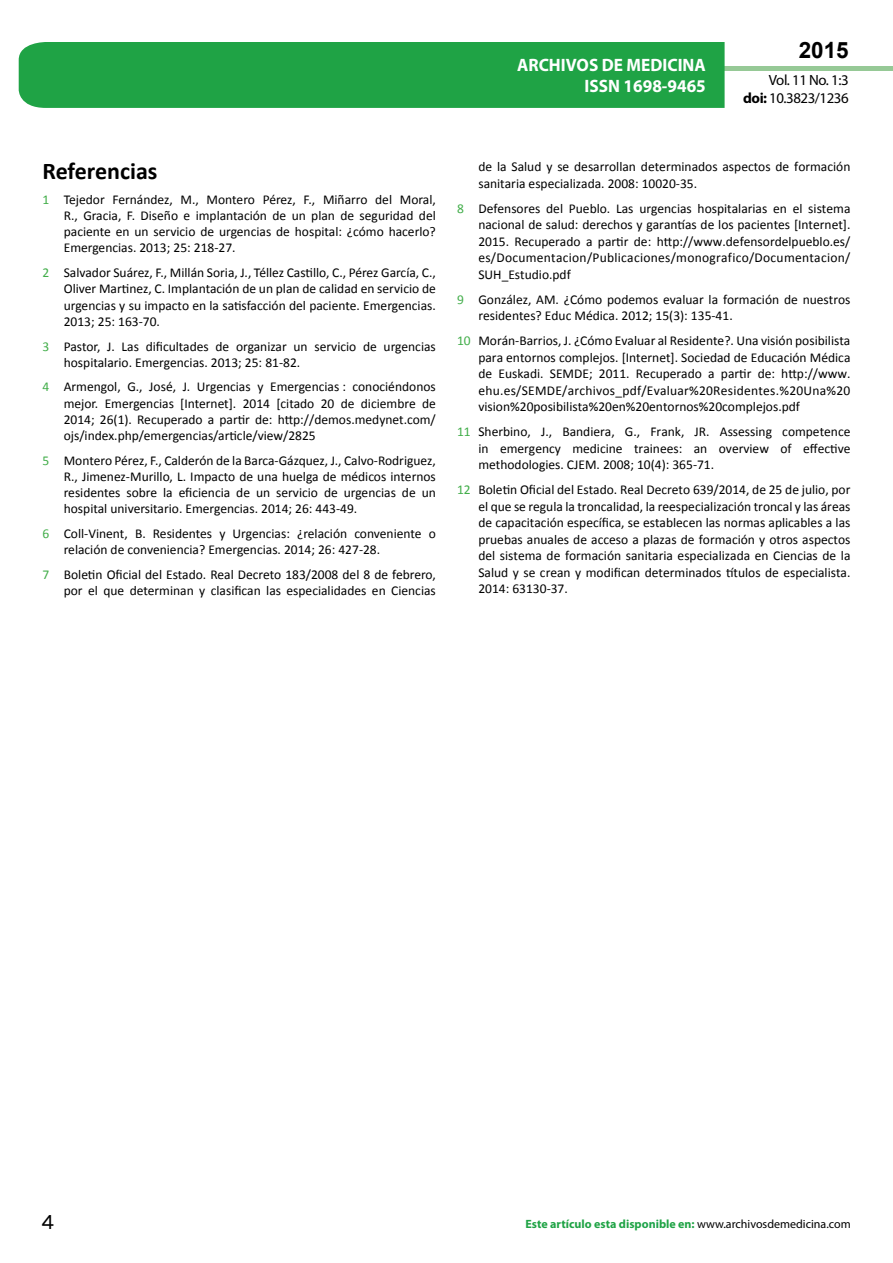
<style>
.page{position:relative;width:893px;height:1263px;background:#fff}
.page>*{position:absolute;margin:0;border:0;box-sizing:border-box;transform-origin:0 0}
.t1{font:25.5px "Tunga";color:#000}
.t2{font:700 24px "Calibri";color:#000}
.t3{font:700 22.5px "Arial";color:#000}
.t4{font:700 18px/21.6px "Myriad Pro";color:#fff;text-align:right;scale:.96 1}
.t5{font:14.85px/17.9px "Myriad Pro";letter-spacing:-.03em;color:#000;text-align:right}
.t6{font:13.5px/16.5px "Calibri";color:#000;text-align:justify}
.t7{font:700 12px "Myriad Pro";color:#1fa345}
.s1{font-weight:700}
.s2{color:#41ad49}
.s3{color:#1da34a}
.s4{font-weight:400;color:#000}
</style>
<div class="page">
<div style="left:722px;top:66px;width:171px;height:5px;background:#96c996"></div>
<div style="left:19px;top:42px;width:706px;height:66px;background:#1fa345"></div>
<h3 class="t4" style="left:517px;top:53px;width:198px">ARCHIVOS DE MEDICINA<br>ISSN 1698-9465</h3>
<h3 class="t3" style="left:799px;top:35px;width:52px">2015</h3>
<p class="t5" style="left:743px;top:71px;width:107px">Vol. 11 No. 1:3 <span class="s1">doi:</span> 10.3823/1236</p>
<h2 class="t2" style="left:43px;top:156px;width:116px">Referencias</h2>
<p class="t6" style="left:64px;top:191px;width:374px;text-indent:-21px"><span class="s2">1</span> Tejedor Fernández, M., Montero Pérez, F., Miñarro del Moral, R., Gracia, F. Diseño e implantación de un plan de seguridad del paciente en un servicio de urgencias de hospital: ¿cómo hacerlo?<br>Emergencias. 2013; 25: 218-27.</p>
<p class="t6" style="left:64px;top:265px;width:374px;text-indent:-21px"><span class="s2">2</span> Salvador Suárez, F., Millán Soria, J., Téllez Castillo, C., Pérez García, C., Oliver Martinez, C. Implantación de un plan de calidad en servicio de urgencias y su impacto en la satisfacción del paciente. Emergencias.<br>2013; 25: 163-70.</p>
<p class="t6" style="left:64px;top:338px;width:374px;text-indent:-21px"><span class="s2">3</span> Pastor, J. Las dificultades de organizar un servicio de urgencias hospitalario. Emergencias. 2013; 25: 81-82.</p>
<p class="t6" style="left:64px;top:379px;width:374px;text-indent:-21px"><span class="s2">4</span> Armengol, G., José, J. Urgencias y Emergencias : conociéndonos mejor. Emergencias [Internet]. 2014 [citado 20 de diciembre de 2014; 26(1). Recuperado a partir de: http://demos.medynet.com/ ojs/index.php/emergencias/article/view/2825</p>
<p class="t6" style="left:64px;top:452px;width:374px;text-indent:-21px"><span class="s2">5</span> Montero Pérez, F., Calderón de la Barca-Gázquez, J., Calvo-Rodriguez, R., Jimenez-Murillo, L. Impacto de una huelga de médicos internos residentes sobre la eficiencia de un servicio de urgencias de un hospital universitario. Emergencias. 2014; 26: 443-49.</p>
<p class="t6" style="left:64px;top:525px;width:374px;text-indent:-21px"><span class="s2">6</span> Coll-Vinent, B. Residentes y Urgencias: ¿relación conveniente o relación de conveniencia? Emergencias. 2014; 26: 427-28.</p>
<p class="t6" style="left:43px;top:566px;width:395px;text-align:right"><span class="s2">7</span> Boletin Oficial del Estado. Real Decreto 183/2008 del 8 de febrero, por el que determinan y clasifican las especialidades en Ciencias</p>
<p class="t6" style="left:478px;top:159px;width:374px">de la Salud y se desarrollan determinados aspectos de formación sanitaria especializada. 2008: 10020-35.</p>
<p class="t6" style="left:478px;top:200px;width:374px;text-indent:-21px"><span class="s2">8</span> Defensores del Pueblo. Las urgencias hospitalarias en el sistema nacional de salud: derechos y garantías de los pacientes [Internet].<br>2015. Recuperado a partir de: http://www.defensordelpueblo.es/ es/Documentacion/Publicaciones/monografico/Documentacion/ SUH_Estudio.pdf</p>
<p class="t6" style="left:478px;top:291px;width:374px;text-indent:-21px"><span class="s2">9</span> González, AM. ¿Cómo podemos evaluar la formación de nuestros residentes? Educ Médica. 2012; 15(3): 135-41.</p>
<p class="t6" style="left:478px;top:333px;width:374px;text-indent:-21px"><span class="s2">10</span> Morán-Barrios, J. ¿Cómo Evaluar al Residente?. Una visión posibilista para entornos complejos. [Internet]. Sociedad de Educación Médica de Euskadi. SEMDE; 2011. Recuperado a partir de: http://www. ehu.es/SEMDE/archivos_pdf/Evaluar%20Residentes.%20Una%20 vision%20posibilista%20en%20entornos%20complejos.pdf</p>
<p class="t6" style="left:478px;top:424px;width:374px;text-indent:-21px"><span class="s2">11</span> Sherbino, J., Bandiera, G., Frank, JR. Assessing competence in emergency medicine trainees: an overview of effective methodologies. CJEM. 2008; 10(4): 365-71.</p>
<p class="t6" style="left:478px;top:482px;width:374px;text-indent:-21px"><span class="s2">12</span> Boletin Oficial del Estado. Real Decreto 639/2014, de 25 de julio, por el que se regula la troncalidad, la reespecialización troncal y las áreas de capacitación específica, se establecen las normas aplicables a las pruebas anuales de acceso a plazas de formación y otros aspectos del sistema de formación sanitaria especializada en Ciencias de la Salud y se crean y modifican determinados títulos de especialista.<br>2014: 63130-37.</p>
<h1 class="t1" style="left:41px;top:1205px;width:15px">4</h1>
<p class="t7" style="left:525px;top:1216px;width:327px">Este artículo esta disp<span class="s3">oni</span>ble en: <span class="s4">www.archivosdemedicina.com</span></p>
</div>
